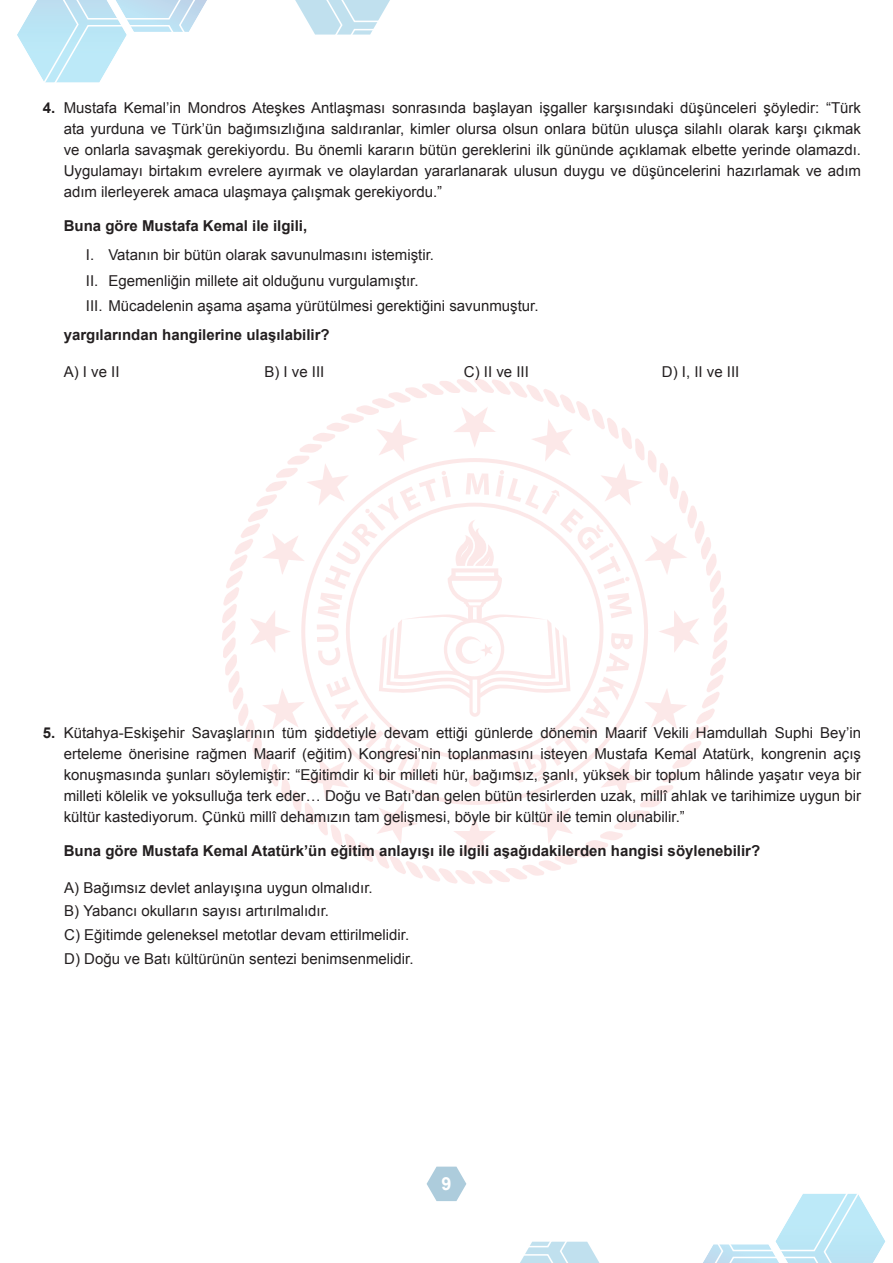
<style>
.page{position:relative;width:893px;height:1263px;background:#fff}
.page>*{position:absolute;margin:0;border:0;box-sizing:border-box;transform-origin:0 0}
.t1{font:700 18px "Arial";color:#fff}
.t2{font:15px/21px "Arial";color:#231f20;text-align:justify}
.t3{font:700 15px "Arial";color:#231f20}
.s1{font-weight:700}
</style>
<div class="page">
<svg style="left:17px;top:0;width:373px;height:83px"></svg>
<svg style="left:216px;top:372px;width:518px;height:519px"></svg>
<svg style="left:426px;top:1166px;width:459px;height:97px"></svg>
<p class="t2" style="left:64px;top:97px;width:799px;text-indent:-21px"><span class="s1">4.</span> Mustafa Kemal’in Mondros Ateşkes Antlaşması sonrasında başlayan işgaller karşısındaki düşünceleri şöyledir: “Türk ata yurduna ve Türk’ün bağımsızlığına saldıranlar, kimler olursa olsun onlara bütün ulusça silahlı olarak karşı çıkmak ve onlarla savaşmak gerekiyordu. Bu önemli kararın bütün gereklerini ilk gününde açıklamak elbette yerinde olamazdı.<br>Uygulamayı birtakım evrelere ayırmak ve olaylardan yararlanarak ulusun duygu ve düşüncelerini hazırlamak ve adım adım ilerleyerek amaca ulaşmaya çalışmak gerekiyordu.”</p>
<p class="t3" style="left:64px;top:216px;width:245px">Buna göre Mustafa Kemal ile ilgili,</p>
<p class="t2" style="left:86px;top:243px;width:454px;line-height:25.2px;text-align:left">I. Vatanın bir bütün olarak savunulmasını istemiştir.<br>II. Egemenliğin millete ait olduğunu vurgulamıştır.<br>III. Mücadelenin aşama aşama yürütülmesi gerektiğini savunmuştur.</p>
<p class="t3" style="left:64px;top:325px;width:267px">yargılarından hangilerine ulaşılabilir?</p>
<p class="t2" style="left:64px;top:361px;width:57px">A) I ve II</p>
<p class="t2" style="left:264px;top:361px;width:62px">B) I ve III</p>
<p class="t2" style="left:464px;top:361px;width:67px">C) II ve III</p>
<p class="t2" style="left:662px;top:361px;width:79px">D) I, II ve III</p>
<p class="t2" style="left:64px;top:723px;width:799px;text-indent:-21px"><span class="s1">5.</span> Kütahya-Eskişehir Savaşlarının tüm şiddetiyle devam ettiği günlerde dönemin Maarif Vekili Hamdullah Suphi Bey’in erteleme önerisine rağmen Maarif (eğitim) Kongresi’nin toplanmasını isteyen Mustafa Kemal Atatürk, kongrenin açış konuşmasında şunları söylemiştir: “Eğitimdir ki bir milleti hür, bağımsız, şanlı, yüksek bir toplum hâlinde yaşatır veya bir milleti kölelik ve yoksulluğa terk eder… Doğu ve Batı’dan gelen bütün tesirlerden uzak, millî ahlak ve tarihimize uygun bir kültür kastediyorum. Çünkü millî dehamızın tam gelişmesi, böyle bir kültür ile temin olunabilir.”</p>
<p class="t3" style="left:64px;top:841px;width:698px">Buna göre Mustafa Kemal Atatürk’ün eğitim anlayışı ile ilgili aşağıdakilerden hangisi söylenebilir?</p>
<p class="t2" style="left:64px;top:876px;width:351px;line-height:23.7px;text-align:left">A) Bağımsız devlet anlayışına uygun olmalıdır.<br>B) Yabancı okulların sayısı artırılmalıdır.<br>C) Eğitimde geleneksel metotlar devam ettirilmelidir.<br>D) Doğu ve Batı kültürünün sentezi benimsenmelidir.</p>
<p class="t1" style="left:441px;top:1173px;width:12px">9</p>
</div>
